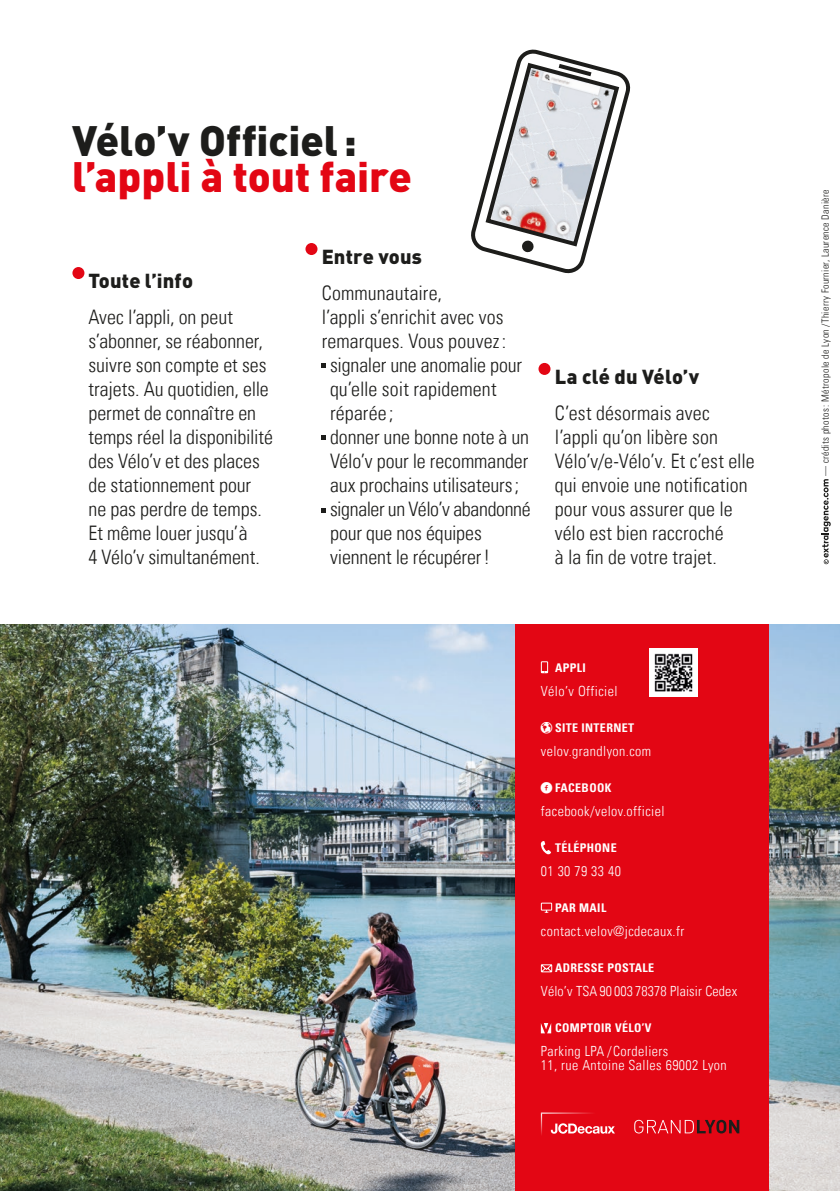
<style>
.page{position:relative;width:840px;height:1191px;background:#fff}
.page>*{position:absolute;margin:0;border:0;box-sizing:border-box;transform-origin:0 0}
.Titre_1{font:900 42px/36px "DIN Pro";letter-spacing:-.005em;color:#e30614}
.Text{font:300 condensed 20px/24px "Univers LT";color:#1d1d1b}
.Titre_2{font:900 20px "DIN Pro";letter-spacing:.01em;color:#1d1d1b}
.Info_1{font:300 condensed 14px/14px "Univers LT";letter-spacing:.03em;color:#fff}
.Info_1-2{font:300 condensed 14px "Univers LT";letter-spacing:.01em;color:#fff}
.Info_1-3{font:700 condensed 12px "Univers LT";letter-spacing:.03em;color:#fff}
.Info_1-4{font:300 condensed 10px "Univers LT";letter-spacing:.03em;color:#1d1d1b}
.s1{color:#1d1d1b}
</style>
<div class="page">
<img style="left:0;top:624px;width:839px;height:567px">
<div style="left:515px;top:624px;width:253px;height:567px;background:#e30614"></div>
<svg style="left:321px;top:364px;width:5px;height:4px"></svg>
<svg style="left:321px;top:436px;width:5px;height:4px"></svg>
<svg style="left:321px;top:508px;width:5px;height:4px"></svg>
<div style="left:72px;top:267px;width:12px;height:12px;background:#e30614;border-radius:50%"></div>
<div style="left:305px;top:243px;width:12px;height:12px;background:#e30614;border-radius:50%"></div>
<div style="left:538px;top:363px;width:12px;height:12px;background:#e30614;border-radius:50%"></div>
<div style="left:540px;top:661px;width:8px;height:12px;border:1px solid #fff"></div>
<svg style="left:540px;top:841px;width:10px;height:13px"></svg>
<div style="left:540px;top:902px;width:12px;height:8px;border:1px solid #fff"></div>
<svg style="left:540px;top:964px;width:12px;height:9px"></svg>
<svg style="left:540px;top:1023px;width:11px;height:10px"></svg>
<img style="left:649px;top:648px;width:48px;height:48px">
<svg style="left:540px;top:1112px;width:74px;height:23px"></svg>
<svg style="left:634px;top:1119px;width:105px;height:14px"></svg>
<svg style="left:471px;top:50px;width:158px;height:224px"></svg>
<svg style="left:821px;top:479px;width:9px;height:85px"></svg>
<p class="Titre_1" style="left:72px;top:117px;width:341px"><span class="s1">Vélo’v Officiel: </span>l’appli à tout faire</p>
<p class="Titre_2" style="left:88px;top:264px;width:106px">Toute l’info</p>
<p class="Text" style="left:88px;top:305px;width:186px">Avec l’appli, on peut s’abonner, se réabonner, suivre son compte et ses trajets. Au quotidien, elle permet de connaître en temps réel la disponibilité des Vélo’v et des places de stationnement pour ne pas perdre de temps.<br>Et même louer jusqu’à<br>4 Vélo’v simultanément.</p>
<p class="Titre_2" style="left:321px;top:240px;width:102px">Entre vous</p>
<p class="Text" style="left:321px;top:281px;width:186px">Communautaire,<br>l’appli s’enrichit avec vos remarques. Vous pouvez:</p>
<p class="Text" style="left:330px;top:353px;width:193px">signaler une anomalie pour qu’elle soit rapidement réparée ;</p>
<p class="Text" style="left:330px;top:425px;width:200px;text-align:justify">donner une bonne note à un Vélo’v pour le recommander aux prochains utilisateurs;</p>
<p class="Text" style="left:330px;top:497px;width:202px">signaler un Vélo’v abandonné pour que nos équipes viennent le récupérer!</p>
<p class="Titre_2" style="left:554px;top:360px;width:146px">La clé du Vélo’v</p>
<p class="Text" style="left:554px;top:401px;width:201px">C’est désormais avec l’appli qu’on libère son<br>Vélo’v/e-Vélo’v. Et c’est elle qui envoie une notification pour vous assurer que le vélo est bien raccroché<br>à la fin de votre trajet.</p>
<p class="Info_1-3" style="left:554px;top:660px;width:32px">APPLI</p>
<p class="Info_1" style="left:540px;top:684px;width:78px">Vélo’v Officiel</p>
<p class="Info_1-3" style="left:554px;top:720px;width:81px">SITE INTERNET</p>
<p class="Info_1" style="left:540px;top:744px;width:112px">velov.grandlyon.com</p>
<p class="Info_1-3" style="left:554px;top:780px;width:58px">FACEBOOK</p>
<p class="Info_1" style="left:540px;top:804px;width:125px">facebook/velov.officiel</p>
<p class="Info_1-3" style="left:554px;top:840px;width:63px">TÉLÉPHONE</p>
<p class="Info_1" style="left:540px;top:864px;width:82px">01 30 79 33 40</p>
<p class="Info_1-3" style="left:554px;top:900px;width:53px">PAR MAIL</p>
<p class="Info_1" style="left:540px;top:924px;width:145px">contact.velov@jcdecaux.fr</p>
<p class="Info_1-3" style="left:554px;top:960px;width:100px">ADRESSE POSTALE</p>
<p class="Info_1-2" style="left:540px;top:983px;width:198px">Vélo’v TSA 90 003 78378 Plaisir Cedex</p>
<p class="Info_1-3" style="left:554px;top:1020px;width:98px">COMPTOIR VÉLO’V</p>
<p class="Info_1" style="left:540px;top:1044px;width:187px">Parking LPA /Cordeliers<br>11, rue Antoine Salles 69002 Lyon</p>
<p class="Info_1-4" style="left:818px;top:476px;width:288px;rotate:-90deg">— crédits photos: Métropole de Lyon /Thierry Fournier, Laurence Danière</p>
</div>
